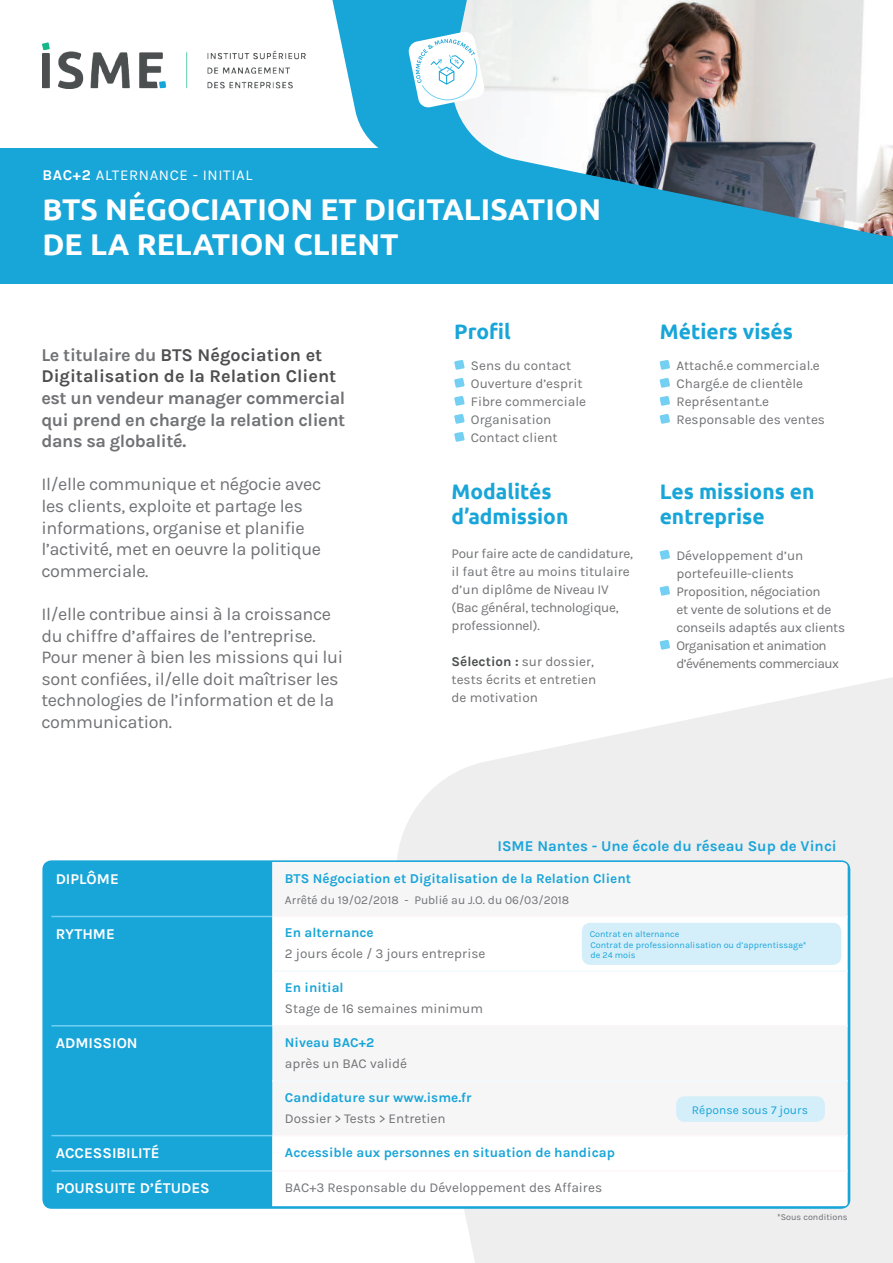
<style>
.page{position:relative;width:893px;height:1263px;background:#fff}
.page>*{position:absolute;margin:0;border:0;box-sizing:border-box;transform-origin:0 0}
.t1{font:700 30px/34.8px "Ubuntu";color:#fff}
.t2{font:700 21px/25.2px "Ubuntu";color:#18a5d8}
.t3{font:18px/21.6px "Karla";letter-spacing:-.02em;color:#717275}
.t4{font:700 18px/21.6px "Karla";letter-spacing:-.02em;color:#717275;text-align:justify}
.t5{font:700 18px/21.6px "Karla";color:#4f4f51}
.t6{font:700 15px "Karla";color:#fff}
.t7{font:700 15px "Karla";color:#1ba5d9}
.t8{font:15px "Karla";letter-spacing:.04em;color:#fff}
.t9{font:13.5px/18px "Karla";color:#717275}
.t10{font:13.5px/18px "Karla";letter-spacing:-.02em;color:#717275}
.t11{font:700 13.5px "Karla";color:#18a5d8}
.t12{font:12px "Karla";color:#717275}
.t13{font:12px "Karla";color:#18a5d8}
.t14{font:9px/10.5px "Karla";color:#1ba5d9}
.t15{font:9px "Karla";color:#6a6e6f}
.s1{font-weight:700}
.s2{color:#717275}
.s3{font-weight:700;color:#4c4f50}
</style>
<div class="page">
<svg style="left:289px;top:0;width:155px;height:148px;fill:#18a5d8"></svg>
<svg style="left:397px;top:642px;width:496px;height:621px;fill:#eeeeef"></svg>
<div style="left:51px;top:862px;width:221px;height:54px;background:#18a5d8"></div>
<div style="left:272px;top:863px;width:575px;height:53px;background:#f6f6f7"></div>
<svg style="left:272px;top:917px;width:575px;height:289px"></svg>
<div style="left:51px;top:917px;width:221px;height:218px;background:#18a5d8"></div>
<div style="left:51px;top:1135px;width:221px;height:36px;background:#18a5d8"></div>
<div style="left:51px;top:1171px;width:221px;height:35px;background:#18a5d8"></div>
<hr style="left:272px;top:1135px;width:576px;height:1px;background:#fef6f8">
<hr style="left:272px;top:1170px;width:576px;height:2px;background:#fef6f8">
<hr style="left:272px;top:1025px;width:576px;height:1px;background:#fef6f8">
<hr style="left:272px;top:916px;width:576px;height:1px;background:#fef6f8">
<hr style="left:272px;top:1080px;width:576px;height:2px;background:#f1fafd">
<hr style="left:272px;top:970px;width:576px;height:2px;background:#f1fafd">
<hr style="left:51px;top:916px;width:221px;height:1px;background:#74d0f2">
<hr style="left:51px;top:1025px;width:221px;height:1px;background:#74d0f2">
<hr style="left:51px;top:1135px;width:221px;height:1px;background:#74d0f2">
<hr style="left:51px;top:1170px;width:221px;height:2px;background:#74d0f2">
<div style="left:42px;top:860px;width:808px;height:349px;border:2px solid #18a5d8;border-radius:9px"></div>
<div style="left:582px;top:923px;width:259px;height:42px;background:#d5effa;border-radius:9px"></div>
<div style="left:676px;top:1096px;width:149px;height:26px;background:#d5effa;border-radius:9px"></div>
<svg style="left:454px;top:360px;width:11px;height:10px"></svg>
<svg style="left:454px;top:378px;width:11px;height:10px"></svg>
<svg style="left:454px;top:396px;width:11px;height:10px"></svg>
<svg style="left:454px;top:414px;width:11px;height:10px"></svg>
<svg style="left:454px;top:432px;width:11px;height:10px"></svg>
<svg style="left:660px;top:360px;width:10px;height:10px"></svg>
<svg style="left:660px;top:378px;width:10px;height:10px"></svg>
<svg style="left:660px;top:396px;width:10px;height:10px"></svg>
<svg style="left:660px;top:414px;width:10px;height:10px"></svg>
<svg style="left:660px;top:550px;width:10px;height:10px"></svg>
<svg style="left:660px;top:586px;width:10px;height:10px"></svg>
<svg style="left:660px;top:640px;width:10px;height:10px"></svg>
<div style="left:0;top:148px;width:893px;height:136px;background:#18a5d8"></div>
<img style="left:450px;top:0;width:443px;height:236px">
<img style="left:43px;top:43px;width:263px;height:45px">
<svg style="left:408px;top:31px;width:77px;height:77px"></svg>
<p class="t8" style="left:43px;top:166px;width:211px"><span class="s1">BAC+2</span> ALTERNANCE - INITIAL</p>
<h1 class="t1" style="left:43px;top:192px;width:560px">BTS NÉGOCIATION ET DIGITALISATION<br>DE LA RELATION CLIENT</h1>
<h3 class="t5" style="left:41px;top:344px;width:297px"><span class="s2">Le titulaire du</span> BTS Négociation et<br>Digitalisation de la Relation Client</h3>
<h3 class="t4" style="left:41px;top:387px;width:306px">est un vendeur manager commercial qui prend en charge la relation client dans sa globalité.</h3>
<h3 class="t3" style="left:41px;top:474px;width:282px">Il/elle communique et négocie avec les clients, exploite et partage les informations, organise et planifie l’activité, met en oeuvre la politique commerciale.</h3>
<h3 class="t3" style="left:41px;top:603px;width:303px">Il/elle contribue ainsi à la croissance du chiffre d’affaires de l’entreprise.<br>Pour mener à bien les missions qui lui sont confiées, il/elle doit maîtriser les technologies de l’information et de la communication.</h3>
<h2 class="t2" style="left:454px;top:319px;width:58px">Profil</h2>
<p class="t9" style="left:471px;top:356px;width:117px">Sens du contact<br>Ouverture d’esprit<br>Fibre commerciale<br>Organisation<br>Contact client</p>
<h2 class="t2" style="left:452px;top:479px;width:118px">Modalités d’admission</h2>
<p class="t10" style="left:452px;top:545px;width:183px">Pour faire acte de candidature, il faut être au moins titulaire d’un diplôme de Niveau IV (Bac général, technologique, professionnel).</p>
<p class="t9" style="left:452px;top:653px;width:146px"><span class="s3">Sélection :</span> sur dossier, tests écrits et entretien de motivation</p>
<h2 class="t2" style="left:660px;top:319px;width:135px">Métiers visés</h2>
<p class="t9" style="left:676px;top:356px;width:150px">Attaché.e commercial.e<br>Chargé.e de clientèle<br>Représentant.e<br>Responsable des ventes</p>
<h2 class="t2" style="left:660px;top:479px;width:156px">Les missions en entreprise</h2>
<p class="t10" style="left:676px;top:546px;width:170px">Développement d’un portefeuille-clients<br>Proposition, négociation<br>et vente de solutions et de conseils adaptés aux clients<br>Organisation et animation d’événements commerciaux</p>
<p class="t7" style="left:497px;top:838px;width:341px">ISME Nantes - Une école du réseau Sup de Vinci</p>
<p class="t6" style="left:56px;top:870px;width:65px">DIPLÔME</p>
<p class="t11" style="left:285px;top:870px;width:348px">BTS Négociation et Digitalisation de la Relation Client</p>
<p class="t12" style="left:285px;top:893px;width:286px">Arrêté du 19/02/2018 - Publié au J.O. du 06/03/2018</p>
<p class="t6" style="left:56px;top:925px;width:61px">RYTHME</p>
<p class="t11" style="left:285px;top:925px;width:90px">En alternance</p>
<p class="t9" style="left:285px;top:945px;width:202px">2 jours école / 3 jours entreprise</p>
<p class="t11" style="left:285px;top:980px;width:60px">En initial</p>
<p class="t9" style="left:285px;top:1000px;width:200px">Stage de 16 semaines minimum</p>
<p class="t6" style="left:56px;top:1034px;width:84px">ADMISSION</p>
<p class="t11" style="left:285px;top:1034px;width:91px">Niveau BAC+2</p>
<p class="t9" style="left:285px;top:1054px;width:124px">après un BAC validé</p>
<p class="t11" style="left:285px;top:1089px;width:188px">Candidature sur www.isme.fr</p>
<p class="t9" style="left:285px;top:1109px;width:162px">Dossier &gt; Tests &gt; Entretien</p>
<p class="t6" style="left:56px;top:1144px;width:105px">ACCESSIBILITÉ</p>
<p class="t11" style="left:285px;top:1144px;width:332px">Accessible aux personnes en situation de handicap</p>
<p class="t6" style="left:56px;top:1179px;width:156px">POURSUITE D’ÉTUDES</p>
<p class="t9" style="left:285px;top:1178px;width:319px">BAC+3 Responsable du Développement des Affaires</p>
<p class="t14" style="left:590px;top:929px;width:218px">Contrat en alternance<br>Contrat de professionnalisation ou d’apprentissage* de 24 mois</p>
<p class="t13" style="left:692px;top:1103px;width:118px">Réponse sous 7 jours</p>
<p class="t15" style="left:777px;top:1211px;width:72px">*Sous conditions</p>
</div>
